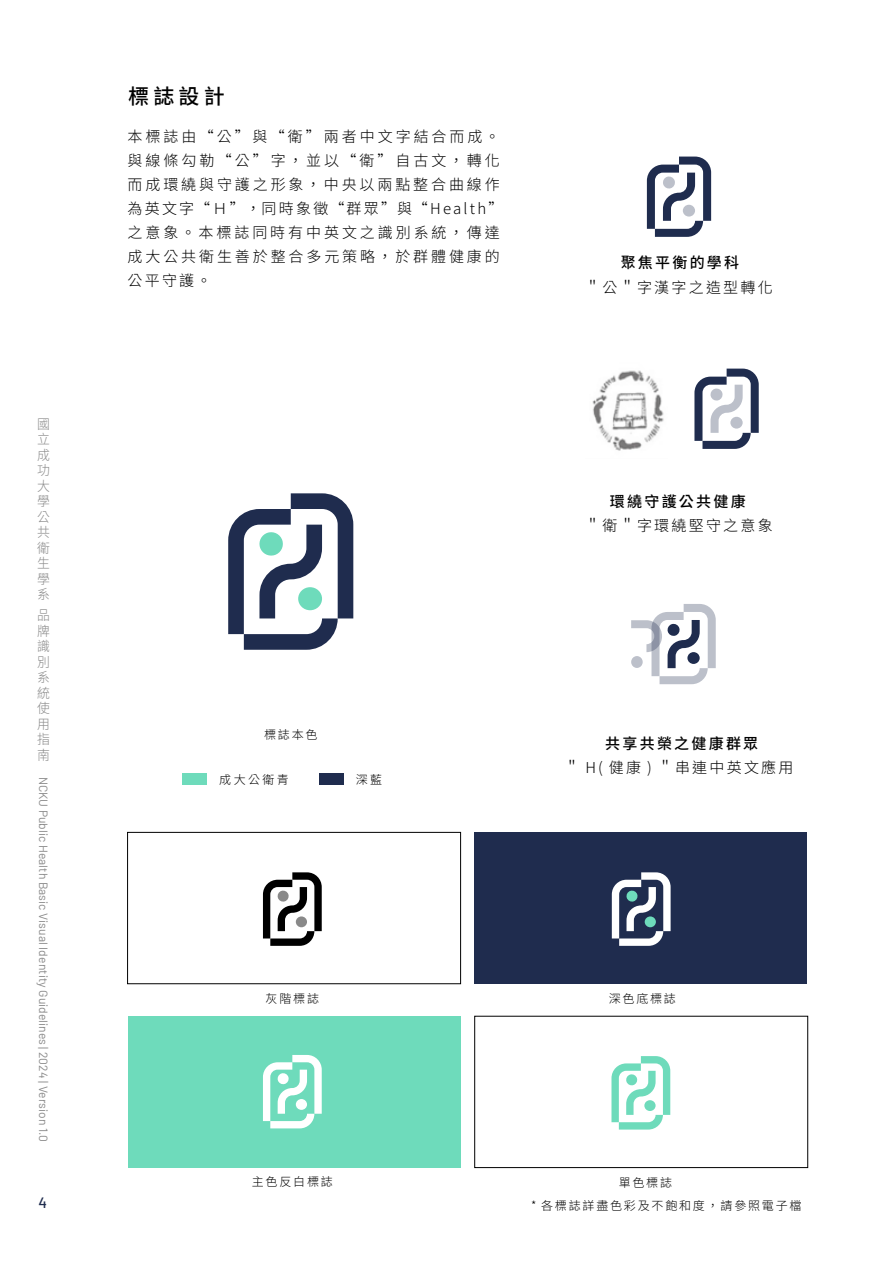
<style>
.page{position:relative;width:893px;height:1263px;background:#fff}
.page>*{position:absolute;margin:0;border:0;box-sizing:border-box;transform-origin:0 0}
.t1{font:500 21px "Noto Sans TC";color:#000}
.t2{font:300 15px/24px "Noto Sans TC";letter-spacing:.195em;color:#000}
.t3{font:300 15px "Noto Sans TC";letter-spacing:.15em;color:#000}
.t4{font:500 15px "Noto Sans TC";letter-spacing:.15em;color:#000}
.t5{font:500 15px "Barlow";color:#1f2c4e}
.t6{font:300 13.5px/15.6px "Noto Sans TC";color:#898989;text-align:justify;scale:.95 1}
.t7{font:12px "Barlow";letter-spacing:.005em;color:#898989}
.t8{font:300 12px "Noto Sans TC";letter-spacing:.15em;color:#000}
</style>
<div class="page">
<div style="left:127px;top:832px;width:334px;height:152px;border:1px solid #000"></div>
<div style="left:474px;top:1016px;width:334px;height:152px;border:1px solid #000"></div>
<div style="left:128px;top:1016px;width:332px;height:151px;background:#6edbbb"></div>
<div style="left:474px;top:832px;width:333px;height:151px;background:#1f2c4e"></div>
<div style="left:183px;top:774px;width:24px;height:11px;background:#6edbbb"></div>
<div style="left:319px;top:774px;width:25px;height:11px;background:#1f2c4e"></div>
<svg style="left:228px;top:493px;width:125px;height:157px"></svg>
<svg style="left:647px;top:157px;width:64px;height:80px"></svg>
<svg style="left:694px;top:369px;width:65px;height:80px"></svg>
<svg style="left:263px;top:872px;width:59px;height:74px"></svg>
<svg style="left:263px;top:1055px;width:59px;height:73px"></svg>
<svg style="left:612px;top:872px;width:59px;height:74px"></svg>
<svg style="left:611px;top:1056px;width:59px;height:73px"></svg>
<img style="left:592px;top:370px;width:72px;height:81px">
<svg style="left:631px;top:604px;width:85px;height:80px"></svg>
<p class="t6" style="left:37px;top:416px;width:14px">國立成功大學公共衛生學系</p>
<p class="t6" style="left:37px;top:608px;width:14px">品牌識別系統使用指南</p>
<p class="t7" style="left:52px;top:776px;width:367px;rotate:90deg">NCKU Public Health Basic Visual Identity Guidelines | 2024 | Version 1.0</p>
<p class="t5" style="left:38px;top:1191px;width:10px">4</p>
<h1 class="t1" style="left:128px;top:84px;width:98px">標誌設計</h1>
<p class="t2" style="left:128px;top:125px;width:377px">本標誌由“公”與“衛”兩者中文字結合而成。與線條勾勒“公”字，並以“衛”自古文，轉化而成環繞與守護之形象，中央以兩點整合曲線作為英文字“Ｈ”，同時象徵“群眾”與“Health”之意象。本標誌同時有中英文之識別系統，傳達成大公共衛生善於整合多元策略，於群體健康的公平守護。</p>
<p class="t4" style="left:621px;top:254px;width:120px">聚焦平衡的學科</p>
<p class="t3" style="left:585px;top:279px;width:189px">＂公＂字漢字之造型轉化</p>
<p class="t8" style="left:264px;top:727px;width:55px">標誌本色</p>
<p class="t8" style="left:219px;top:773px;width:71px">成大公衛青</p>
<p class="t8" style="left:356px;top:772px;width:28px">深藍</p>
<p class="t4" style="left:610px;top:493px;width:137px">環繞守護公共健康</p>
<p class="t3" style="left:585px;top:517px;width:189px">＂衛＂字環繞堅守之意象</p>
<p class="t4" style="left:605px;top:735px;width:154px">共享共榮之健康群眾</p>
<p class="t3" style="left:564px;top:759px;width:231px">＂ H( 健康 ) ＂串連中英文應用</p>
<p class="t8" style="left:266px;top:992px;width:55px">灰階標誌</p>
<p class="t8" style="left:252px;top:1175px;width:82px">主色反白標誌</p>
<p class="t8" style="left:609px;top:992px;width:69px">深色底標誌</p>
<p class="t8" style="left:619px;top:1176px;width:55px">單色標誌</p>
<p class="t8" style="left:531px;top:1198px;width:272px">* 各標誌詳盡色彩及不飽和度，請參照電子檔</p>
</div>
